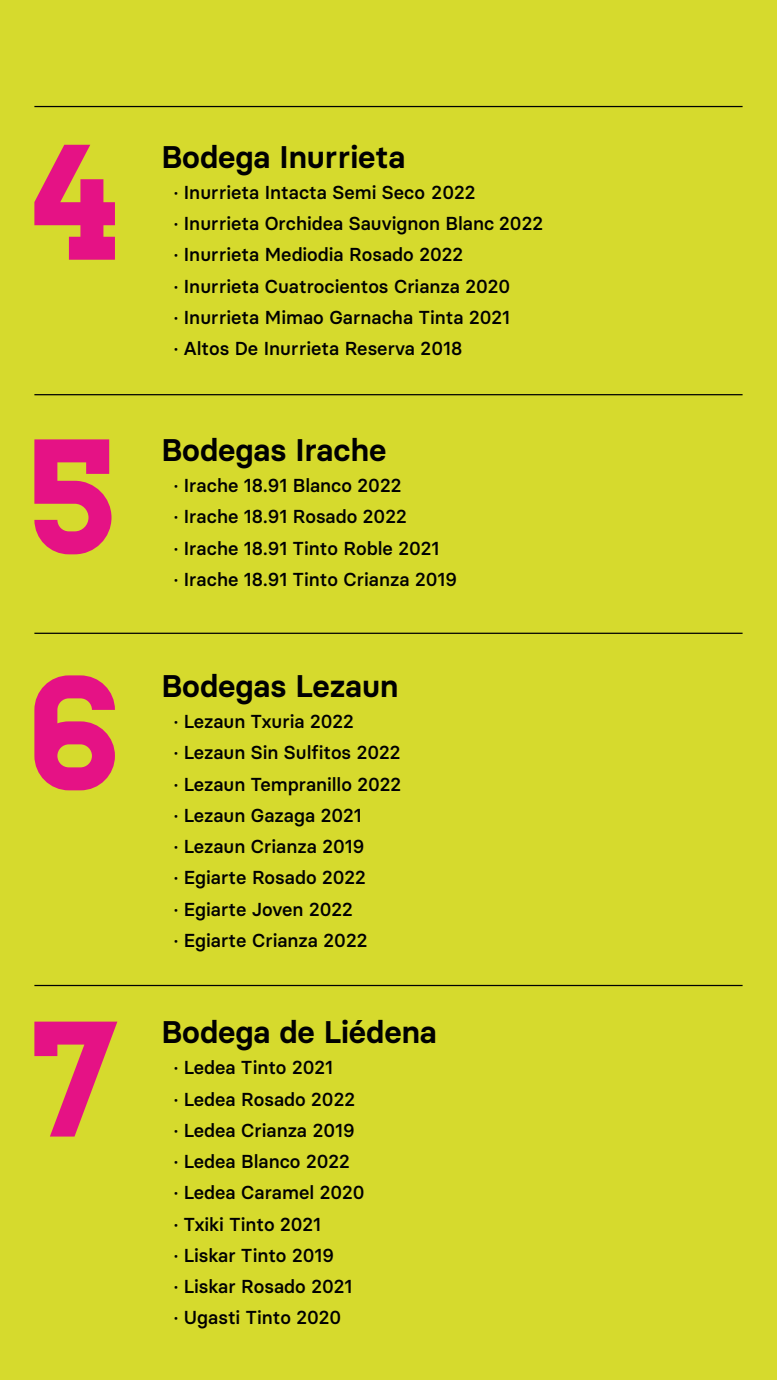
<style>
.page{position:relative;width:777px;height:1380px;background:#fff}
.page>*{position:absolute;margin:0;border:0;box-sizing:border-box;transform-origin:0 0}
.t1{font:164.25px "Homestead";color:#e51285}
.t2{font:600 31.25px "Basier Circle";color:#000001}
.t3{font:500 18.75px/31.2px "Basier Circle";color:#000001}
</style>
<div class="page">
<div style="left:0;top:0;width:776px;height:1380px;background:#d6da2d"></div>
<hr style="left:34px;top:106px;width:708px;height:1px;background:#000001">
<hr style="left:34px;top:394px;width:708px;height:1px;background:#000001">
<hr style="left:34px;top:633px;width:708px;height:1px;background:#000001">
<hr style="left:34px;top:985px;width:708px;height:1px;background:#000001">
<h1 class="t1" style="left:34px;top:106px;width:92px">4</h1>
<h2 class="t2" style="left:161px;top:137px;width:245px">Bodega Inurrieta</h2>
<p class="t3" style="left:174px;top:176px;width:370px">· Inurrieta Intacta Semi Seco 2022<br>· Inurrieta Orchidea Sauvignon Blanc 2022 · Inurrieta Mediodia Rosado 2022<br>· Inurrieta Cuatrocientos Crianza 2020<br>· Inurrieta Mimao Garnacha Tinta 2021<br>· Altos De Inurrieta Reserva 2018</p>
<h1 class="t1" style="left:34px;top:401px;width:88px">5</h1>
<h2 class="t2" style="left:161px;top:430px;width:226px">Bodegas Irache</h2>
<p class="t3" style="left:174px;top:470px;width:284px">· Irache 18.91 Blanco 2022<br>· Irache 18.91 Rosado 2022<br>· Irache 18.91 Tinto Roble 2021<br>· Irache 18.91 Tinto Crianza 2019</p>
<h1 class="t1" style="left:34px;top:637px;width:91px">6</h1>
<h2 class="t2" style="left:161px;top:666px;width:238px">Bodegas Lezaun</h2>
<p class="t3" style="left:174px;top:706px;width:229px">· Lezaun Txuria 2022<br>· Lezaun Sin Sulfitos 2022 · Lezaun Tempranillo 2022 · Lezaun Gazaga 2021<br>· Lezaun Crianza 2019<br>· Egiarte Rosado 2022<br>· Egiarte Joven 2022<br>· Egiarte Crianza 2022</p>
<h1 class="t1" style="left:34px;top:983px;width:91px">7</h1>
<h2 class="t2" style="left:161px;top:1013px;width:277px">Bodega de Liédena</h2>
<p class="t3" style="left:174px;top:1052px;width:192px">· Ledea Tinto 2021<br>· Ledea Rosado 2022<br>· Ledea Crianza 2019<br>· Ledea Blanco 2022<br>· Ledea Caramel 2020 · Txiki Tinto 2021<br>· Liskar Tinto 2019<br>· Liskar Rosado 2021<br>· Ugasti Tinto 2020</p>
</div>
